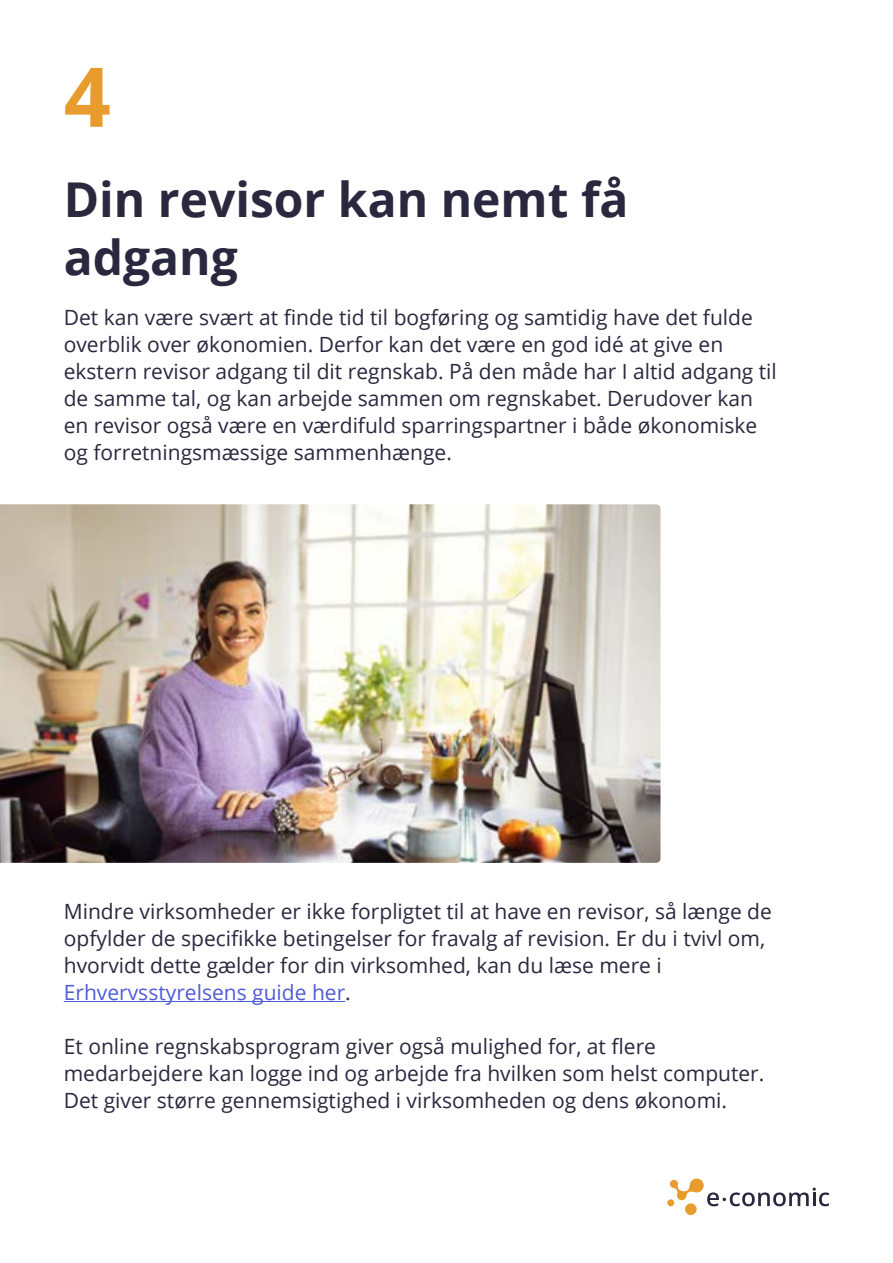
<style>
.page{position:relative;width:893px;height:1263px;background:#fff}
.page>*{position:absolute;margin:0;border:0;box-sizing:border-box;transform-origin:0 0}
.t1{font:700 82.5px "Open Sans";color:#e89c2e}
.t2{font:700 48px/58.5px "Open Sans";color:#29283e}
.t3{font:21px/27px "Open Sans";color:#29283e}
.s1{color:#4f5cd6}
</style>
<div class="page">
<svg style="left:669px;top:1178px;width:160px;height:37px"></svg>
<hr style="left:64px;top:1001px;width:281px;height:1px;background:#4f5cd6">
<img style="left:0;top:504px;width:660px;height:359px">
<h1 class="t1" style="left:64px;top:39px;width:49px">4</h1>
<h2 class="t2" style="left:64px;top:169px;width:566px">Din revisor kan nemt få adgang</h2>
<p class="t3" style="left:64px;top:303px;width:715px">Det kan være svært at finde tid til bogføring og samtidig have det fulde overblik over økonomien. Derfor kan det være en god idé at give en ekstern revisor adgang til dit regnskab. På den måde har I altid adgang til de samme tal, og kan arbejde sammen om regnskabet. Derudover kan en revisor også være en værdifuld sparringspartner i både økonomiske og forretningsmæssige sammenhænge.</p>
<p class="t3" style="left:64px;top:897px;width:710px">Mindre virksomheder er ikke forpligtet til at have en revisor, så længe de opfylder de specifikke betingelser for fravalg af revision. Er du i tvivl om, hvorvidt dette gælder for din virksomhed, kan du læse mere i <span class="s1">Erhvervsstyrelsens guide her</span>.</p>
<p class="t3" style="left:64px;top:1032px;width:702px">Et online regnskabsprogram giver også mulighed for, at flere medarbejdere kan logge ind og arbejde fra hvilken som helst computer.<br>Det giver større gennemsigtighed i virksomheden og dens økonomi.</p>
</div>
